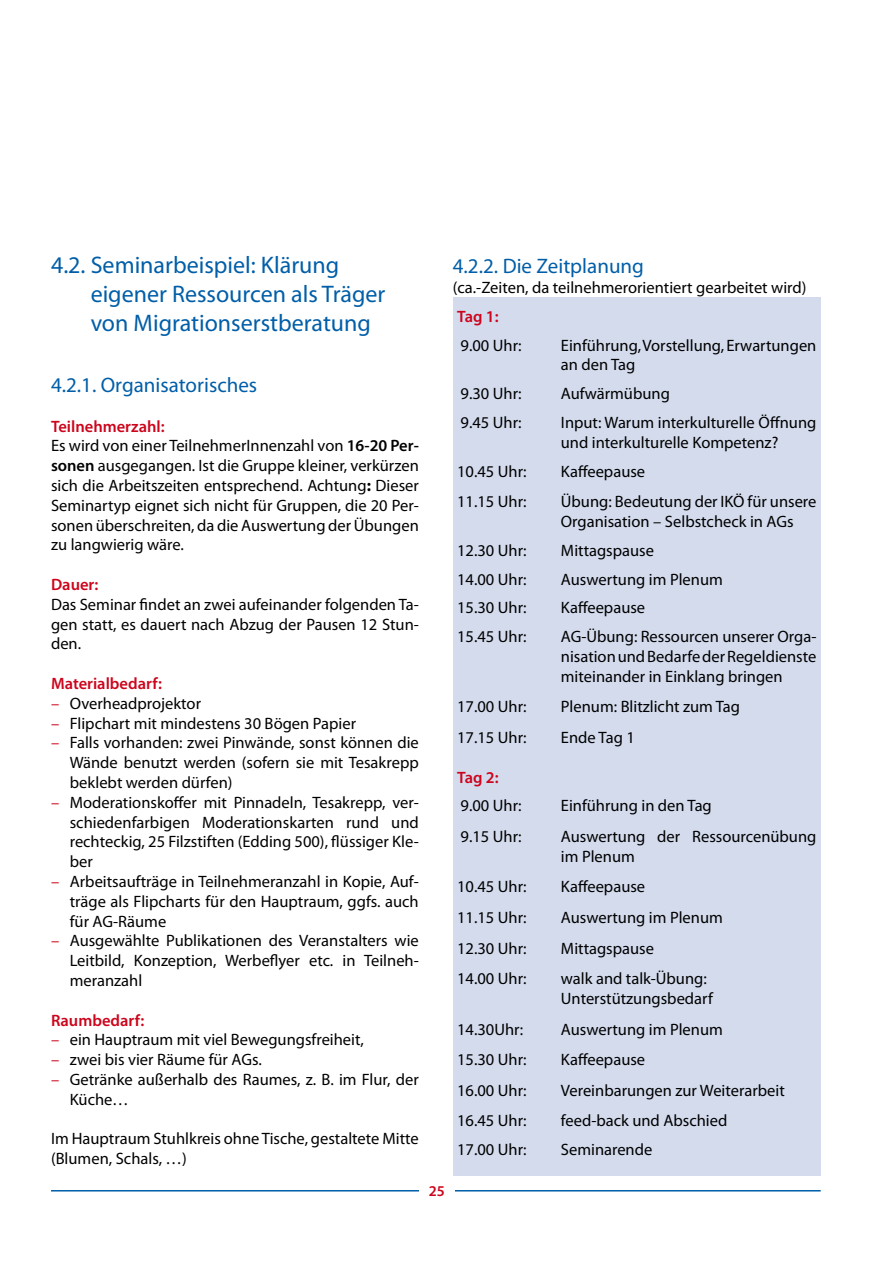
<style>
.page{position:relative;width:893px;height:1263px;background:#fff}
.page>*{position:absolute;margin:0;border:0;box-sizing:border-box;transform-origin:0 0}
.t1{font:24px/28.8px "Myriad Pro";color:#005ea8}
.t2{font:21px "Myriad Pro";color:#005ea8}
.t3{font:16.5px/19.8px "Myriad Pro";color:#000}
.t4{font:600 16.5px "Myriad Pro";color:#cc051c}
.t5{font:600 15px "Myriad Pro";color:#cc051c}
.s1{font-weight:600;color:#cc051c}
.s2{font-weight:600}
.s3{font-weight:700}
.s4{color:#cc051c}
</style>
<div class="page">
<hr style="left:51px;top:1190px;width:770px;height:1px;background:#005ea8">
<div style="left:419px;top:1185px;width:36px;height:26px;background:#fff"></div>
<div style="left:453px;top:298px;width:368px;height:878px;background:#d3dbed"></div>
<h1 class="t1" style="left:91px;top:250px;width:296px;text-indent:-40px">4.2. Seminarbeispiel: Klärung eigener Ressourcen als Träger von Migrationserstberatung</h1>
<p class="t2" style="left:51px;top:372px;width:208px">4.2.1. Organisatorisches</p>
<p class="t3" style="left:51px;top:416px;width:369px"><span class="s1">Teilnehmerzahl:<br></span>Es wird von einer TeilnehmerInnenzahl von <span class="s2">16-20 Per&shy;sonen</span> ausgegangen. Ist die Gruppe kleiner, verkürzen sich die Arbeitszeiten entsprechend. Achtung<span class="s3">:</span> Dieser Seminartyp eignet sich nicht für Gruppen, die 20 Per&shy;sonen überschreiten, da die Auswertung der Übungen zu langwierig wäre.</p>
<p class="t4" style="left:51px;top:574px;width:49px">Dauer:</p>
<p class="t3" style="left:51px;top:594px;width:369px;text-align:justify">Das Seminar findet an zwei aufeinander folgenden Ta&shy;gen statt, es dauert nach Abzug der Pausen 12 Stun&shy;den.</p>
<p class="t4" style="left:51px;top:673px;width:113px">Materialbedarf:</p>
<p class="t3" style="left:51px;top:693px;width:152px"><span class="s4">–</span> Overheadprojektor</p>
<p class="t3" style="left:51px;top:713px;width:307px"><span class="s4">–</span> Flipchart mit mindestens 30 Bögen Papier</p>
<p class="t3" style="left:70px;top:733px;width:351px;text-align:justify;text-indent:-19px"><span class="s4">–</span> Falls vorhanden: zwei Pinwände, sonst können die Wände benutzt werden (sofern sie mit Tesakrepp beklebt werden dürfen)</p>
<p class="t3" style="left:70px;top:792px;width:351px;text-align:justify;text-indent:-19px"><span class="s4">–</span> Moderationskoffer mit Pinnadeln, Tesakrepp, ver&shy;schiedenfarbigen Moderationskarten rund und rechteckig, 25 Filzstiften (Edding 500), flüssiger Kle&shy;ber</p>
<p class="t3" style="left:70px;top:871px;width:351px;text-align:justify;text-indent:-19px"><span class="s4">–</span> Arbeitsaufträge in Teilnehmeranzahl in Kopie, Auf&shy;träge als Flipcharts für den Hauptraum, ggfs. auch für AG-Räume</p>
<p class="t3" style="left:70px;top:931px;width:351px;text-align:justify;text-indent:-19px"><span class="s4">–</span> Ausgewählte Publikationen des Veranstalters wie Leitbild, Konzeption, Werbeflyer etc. in Teilneh&shy;meranzahl</p>
<p class="t4" style="left:51px;top:1009px;width:95px">Raumbedarf:</p>
<p class="t3" style="left:51px;top:1030px;width:314px"><span class="s4">–</span> ein Hauptraum mit viel Bewegungsfreiheit,</p>
<p class="t3" style="left:51px;top:1049px;width:212px"><span class="s4">–</span> zwei bis vier Räume für AGs.</p>
<p class="t3" style="left:70px;top:1069px;width:350px;text-indent:-19px"><span class="s4">–</span> Getränke außerhalb des Raumes, z. B. im Flur, der<br>Küche…</p>
<p class="t3" style="left:51px;top:1129px;width:369px">Im Hauptraum Stuhlkreis ohne Tische, gestaltete Mitte (Blumen, Schals, …)</p>
<p class="t2" style="left:453px;top:253px;width:193px">4.2.2. Die Zeitplanung</p>
<p class="t3" style="left:453px;top:277px;width:355px">(ca.-Zeiten, da teilnehmerorientiert gearbeitet wird)</p>
<p class="t4" style="left:457px;top:306px;width:43px">Tag 1:</p>
<p class="t3" style="left:461px;top:335px;width:63px">9.00 Uhr:</p>
<p class="t3" style="left:561px;top:335px;width:257px">Einführung, Vorstellung, Erwartungen an den Tag</p>
<p class="t3" style="left:461px;top:383px;width:63px">9.30 Uhr:</p>
<p class="t3" style="left:561px;top:383px;width:111px">Aufwärmübung</p>
<p class="t3" style="left:461px;top:412px;width:63px">9.45 Uhr:</p>
<p class="t3" style="left:561px;top:412px;width:257px">Input: Warum interkulturelle Öffnung und interkulturelle Kompetenz?</p>
<p class="t3" style="left:457px;top:461px;width:71px">10.45 Uhr:</p>
<p class="t3" style="left:561px;top:461px;width:86px">Kaffeepause</p>
<p class="t3" style="left:457px;top:491px;width:71px">11.15 Uhr:</p>
<p class="t3" style="left:561px;top:491px;width:257px">Übung: Bedeutung der IKÖ für unsere<br>Organisation – Selbstcheck in AGs</p>
<p class="t3" style="left:457px;top:540px;width:71px">12.30 Uhr:</p>
<p class="t3" style="left:561px;top:540px;width:95px">Mittagspause</p>
<p class="t3" style="left:457px;top:569px;width:71px">14.00 Uhr:</p>
<p class="t3" style="left:561px;top:569px;width:163px">Auswertung im Plenum</p>
<p class="t3" style="left:457px;top:598px;width:71px">15.30 Uhr:</p>
<p class="t3" style="left:561px;top:598px;width:86px">Kaffeepause</p>
<p class="t3" style="left:457px;top:626px;width:71px">15.45 Uhr:</p>
<p class="t3" style="left:561px;top:626px;width:257px;text-align:justify">AG-Übung: Ressourcen unserer Orga&shy;nisation und Bedarfe der Regeldienste miteinander in Einklang bringen</p>
<p class="t3" style="left:457px;top:697px;width:71px">17.00 Uhr:</p>
<p class="t3" style="left:561px;top:697px;width:181px">Plenum: Blitzlicht zum Tag</p>
<p class="t3" style="left:457px;top:727px;width:71px">17.15 Uhr:</p>
<p class="t3" style="left:561px;top:727px;width:75px">Ende Tag 1</p>
<p class="t4" style="left:457px;top:766px;width:43px">Tag 2:</p>
<p class="t3" style="left:461px;top:796px;width:63px">9.00 Uhr:</p>
<p class="t3" style="left:561px;top:796px;width:152px">Einführung in den Tag</p>
<p class="t3" style="left:461px;top:826px;width:63px">9.15 Uhr:</p>
<p class="t3" style="left:561px;top:826px;width:257px">Auswertung der Ressourcenübung im Plenum</p>
<p class="t3" style="left:457px;top:877px;width:71px">10.45 Uhr:</p>
<p class="t3" style="left:561px;top:877px;width:86px">Kaffeepause</p>
<p class="t3" style="left:457px;top:907px;width:71px">11.15 Uhr:</p>
<p class="t3" style="left:561px;top:907px;width:163px">Auswertung im Plenum</p>
<p class="t3" style="left:457px;top:938px;width:71px">12.30 Uhr:</p>
<p class="t3" style="left:561px;top:938px;width:95px">Mittagspause</p>
<p class="t3" style="left:457px;top:968px;width:71px">14.00 Uhr:</p>
<p class="t3" style="left:561px;top:968px;width:154px">walk and talk-Übung:<br>Unterstützungsbedarf</p>
<p class="t3" style="left:457px;top:1019px;width:68px">14.30Uhr:</p>
<p class="t3" style="left:561px;top:1019px;width:163px">Auswertung im Plenum</p>
<p class="t3" style="left:457px;top:1049px;width:71px">15.30 Uhr:</p>
<p class="t3" style="left:561px;top:1049px;width:86px">Kaffeepause</p>
<p class="t3" style="left:457px;top:1080px;width:71px">16.00 Uhr:</p>
<p class="t3" style="left:561px;top:1080px;width:225px">Vereinbarungen zur Weiterarbeit</p>
<p class="t3" style="left:457px;top:1111px;width:71px">16.45 Uhr:</p>
<p class="t3" style="left:561px;top:1111px;width:168px">feed-back und Abschied</p>
<p class="t3" style="left:457px;top:1139px;width:71px">17.00 Uhr:</p>
<p class="t3" style="left:561px;top:1139px;width:93px">Seminarende</p>
<p class="t5" style="left:429px;top:1182px;width:18px">25</p>
</div>
